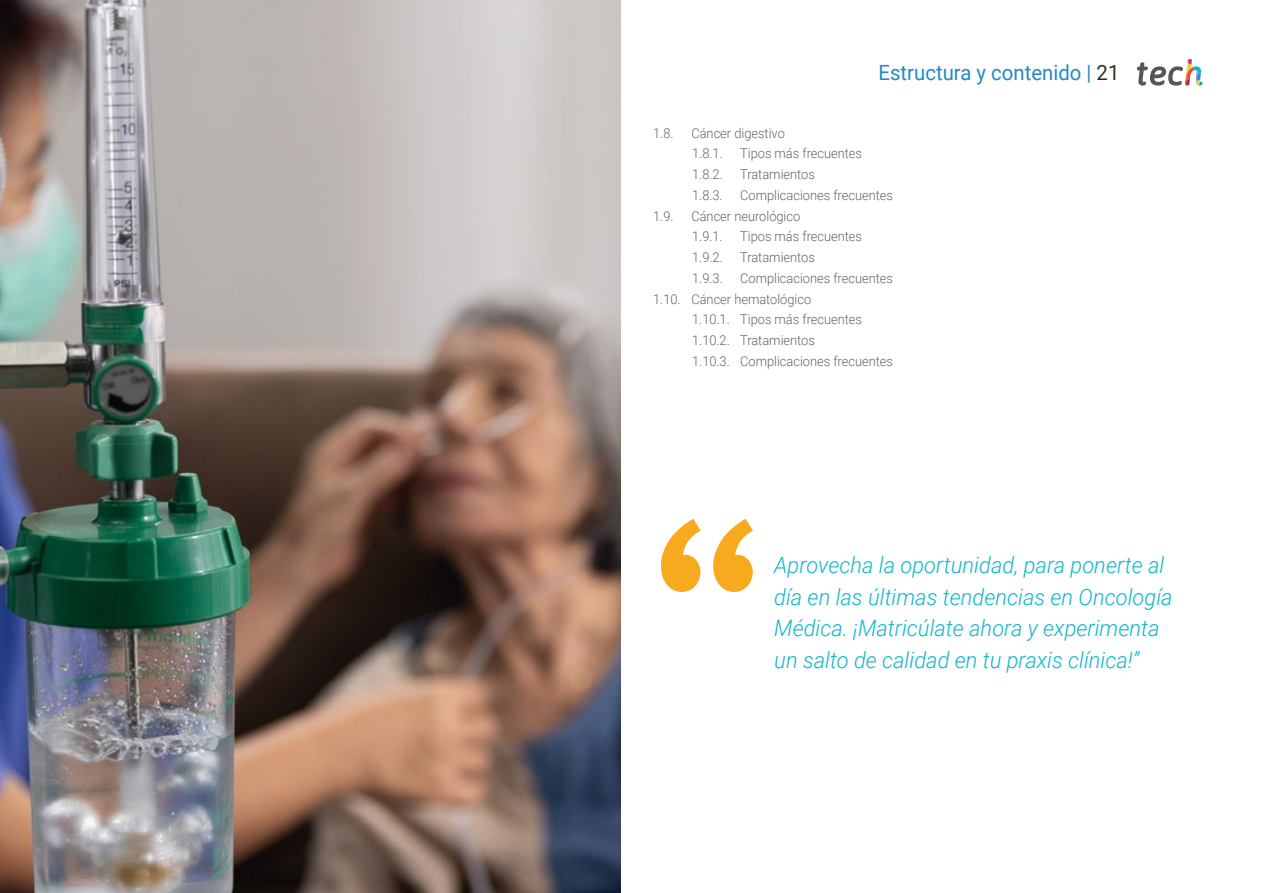
<style>
.page{position:relative;width:1263px;height:893px;background:#fff}
.page>*{position:absolute;margin:0;border:0;box-sizing:border-box;transform-origin:0 0}
.t1{font:italic 300 22.5px/31.5px "Roboto";color:#0fb6cf}
.t2{font:21px "Roboto";color:#2488c9}
.t3{font:300 13.5px/20.7px "Roboto";color:#61646a;scale:.95 1}
.s1{color:#312e20}
</style>
<div class="page">
<svg style="left:661px;top:519px;width:92px;height:73px"></svg>
<img style="left:0;top:0;width:621px;height:893px">
<svg style="left:1137px;top:59px;width:65px;height:27px"></svg>
<p class="t3" style="left:653px;top:122px;width:23px">1.8.</p>
<p class="t3" style="left:691px;top:122px;width:100px">Cáncer digestivo<br>1.8.1.</p>
<p class="t3" style="left:740px;top:143px;width:130px">Tipos más frecuentes</p>
<h2 class="t2" style="left:878px;top:57px;width:242px">Estructura y contenido | <span class="s1">21</span></h2>
<p class="t3" style="left:692px;top:164px;width:34px">1.8.2.</p>
<p class="t3" style="left:740px;top:164px;width:80px">Tratamientos</p>
<p class="t3" style="left:692px;top:184px;width:34px">1.8.3.</p>
<p class="t3" style="left:740px;top:184px;width:162px">Complicaciones frecuentes</p>
<p class="t3" style="left:653px;top:205px;width:23px">1.9.</p>
<p class="t3" style="left:691px;top:205px;width:116px">Cáncer neurológico<br>1.9.1.</p>
<p class="t3" style="left:740px;top:226px;width:130px">Tipos más frecuentes</p>
<p class="t3" style="left:692px;top:247px;width:34px">1.9.2.</p>
<p class="t3" style="left:740px;top:247px;width:80px">Tratamientos</p>
<p class="t3" style="left:692px;top:267px;width:34px">1.9.3.</p>
<p class="t3" style="left:740px;top:267px;width:162px">Complicaciones frecuentes</p>
<p class="t3" style="left:653px;top:288px;width:168px">1.10. Cáncer hematológico</p>
<p class="t3" style="left:692px;top:309px;width:180px">1.10.1. Tipos más frecuentes</p>
<p class="t3" style="left:692px;top:330px;width:131px">1.10.2. Tratamientos</p>
<p class="t3" style="left:692px;top:350px;width:213px">1.10.3. Complicaciones frecuentes</p>
<h1 class="t1" style="left:774px;top:549px;width:400px">Aprovecha la oportunidad, para ponerte al día en las últimas tendencias en Oncología Médica. ¡Matricúlate ahora y experimenta un salto de calidad en tu praxis clínica!”</h1>
</div>
